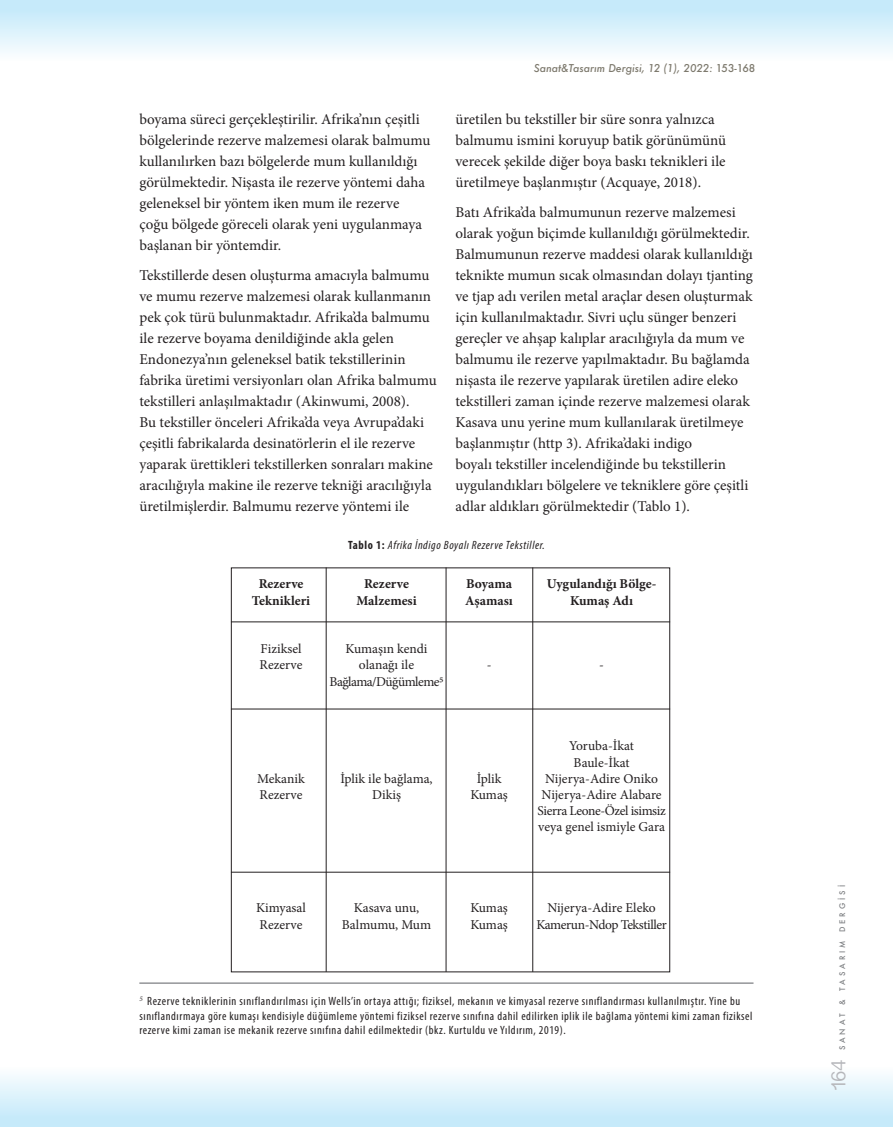
<style>
.page{position:relative;width:893px;height:1127px;background:#fff}
.page>*{position:absolute;margin:0;border:0;box-sizing:border-box;transform-origin:0 0}
.t1{font:18px "Oriya Sangam MN";color:#b6b7bb}
.t2{font:15px/21px "Minion Pro";color:#231f20}
.t3{font:13.5px/16.2px "Minion Pro";letter-spacing:-.005em;color:#231f20;text-align:center}
.t4{font:700 13.5px/16.2px "Minion Pro";color:#231f20;text-align:center}
.t5{font:13.5px/16.2px "Minion Pro";letter-spacing:-.025em;color:#231f20;text-align:center}
.t6{font:condensed 12px/14.4px "Myriad Pro";letter-spacing:.05em;color:#231f20}
.t7{font:italic condensed 12px "Myriad Pro";letter-spacing:.05em;color:#231f20}
.t8{font:italic 500 10.5px "Futura";color:#7d796d}
.t9{font:500 7.5px "Futura";letter-spacing:.4em;color:#808285}
.s1{font-style:normal}
.s2{font-weight:700;font-style:normal}
</style>
<div class="page">
<div style="left:0;top:1045px;width:893px;height:82px;background:linear-gradient(to bottom,#fff,#c3e9fa)"></div>
<div style="left:0;top:0;width:893px;height:81px;background:linear-gradient(to bottom,#c0e8f9,#fff)"></div>
<svg style="left:231px;top:567px;width:439px;height:405px"></svg>
<hr style="left:231px;top:621px;width:439px;height:1px;background:#231f20">
<hr style="left:231px;top:709px;width:439px;height:1px;background:#231f20">
<hr style="left:231px;top:872px;width:439px;height:1px;background:#231f20">
<hr style="left:326px;top:567px;width:1px;height:405px;background:#231f20">
<hr style="left:446px;top:567px;width:1px;height:405px;background:#231f20">
<hr style="left:532px;top:567px;width:1px;height:405px;background:#231f20">
<hr style="left:139px;top:982px;width:614px;height:2px;background:#939598">
<p class="t2" style="left:139px;top:109px;width:292px">boyama süreci gerçekleştirilir. Afrika’nın çeşitli bölgelerinde rezerve malzemesi olarak balmumu kullanılırken bazı bölgelerde mum kullanıldığı görülmektedir. Nişasta ile rezerve yöntemi daha geleneksel bir yöntem iken mum ile rezerve çoğu bölgede göreceli olarak yeni uygulanmaya başlanan bir yöntemdir.</p>
<p class="t2" style="left:139px;top:265px;width:299px">Tekstillerde desen oluşturma amacıyla balmumu ve mumu rezerve malzemesi olarak kullanmanın pek çok türü bulunmaktadır. Afrika’da balmumu ile rezerve boyama denildiğinde akla gelen Endonezya’nın geleneksel batik tekstillerinin fabrika üretimi versiyonları olan Afrika balmumu tekstilleri anlaşılmaktadır (Akinwumi, 2008).<br>Bu tekstiller önceleri Afrika’da veya Avrupa’daki çeşitli fabrikalarda desinatörlerin el ile rezerve yaparak ürettikleri tekstillerken sonraları makine aracılığıyla makine ile rezerve tekniği aracılığıyla üretilmişlerdir. Balmumu rezerve yöntemi ile</p>
<p class="t8" style="left:534px;top:61px;width:223px">Sanat&amp;Tasarım Dergisi, 12 (1), 2022: <span class="s1">153-168</span></p>
<p class="t2" style="left:455px;top:109px;width:272px">üretilen bu tekstiller bir süre sonra yalnızca balmumu ismini koruyup batik görünümünü verecek şekilde diğer boya baskı teknikleri ile üretilmeye başlanmıştır (Acquaye, 2018).</p>
<p class="t2" style="left:455px;top:202px;width:299px">Batı Afrika’da balmumunun rezerve malzemesi olarak yoğun biçimde kullanıldığı görülmektedir.<br>Balmumunun rezerve maddesi olarak kullanıldığı teknikte mumun sıcak olmasından dolayı tjanting ve tjap adı verilen metal araçlar desen oluşturmak için kullanılmaktadır. Sivri uçlu sünger benzeri gereçler ve ahşap kalıplar aracılığıyla da mum ve balmumu ile rezerve yapılmaktadır. Bu bağlamda nişasta ile rezerve yapılarak üretilen adire eleko tekstilleri zaman içinde rezerve malzemesi olarak Kasava unu yerine mum kullanılarak üretilmeye başlanmıştır (http 3). Afrika’daki indigo<br>boyalı tekstiller incelendiğinde bu tekstillerin uygulandıkları bölgelere ve tekniklere göre çeşitli adlar aldıkları görülmektedir (Tablo 1).</p>
<p class="t4" style="left:252px;top:576px;width:60px">Rezerve<br>Teknikleri</p>
<p class="t3" style="left:260px;top:641px;width:44px;text-align:left">Fiziksel<br>Rezerve</p>
<p class="t7" style="left:348px;top:538px;width:198px"><span class="s2">Tablo 1:</span> Afrika İndigo Boyalı Rezerve Tekstiller.</p>
<p class="t4" style="left:356px;top:576px;width:62px">Rezerve<br>Malzemesi</p>
<p class="t3" style="left:329px;top:641px;width:116px">Kumaşın kendi olanağı ile<br>Bağlama/Düğümleme5</p>
<p class="t4" style="left:465px;top:576px;width:49px;text-align:left">Boyama<br>Aşaması</p>
<p class="t3" style="left:487px;top:657px;width:6px">-</p>
<p class="t4" style="left:547px;top:576px;width:111px">Uygulandığı Bölge-<br>Kumaş Adı</p>
<p class="t3" style="left:599px;top:657px;width:6px">-</p>
<p class="t3" style="left:257px;top:770px;width:49px;text-align:left">Mekanik<br>Rezerve</p>
<p class="t3" style="left:340px;top:770px;width:94px">İplik ile bağlama,<br>Dikiş</p>
<p class="t3" style="left:470px;top:770px;width:39px">İplik<br>Kumaş</p>
<p class="t3" style="left:538px;top:738px;width:130px">Yoruba-İkat<br>Baule-İkat<br>Nijerya-Adire Oniko<br>Nijerya-Adire Alabare<br>Sierra Leone-Özel isimsiz veya genel ismiyle Gara</p>
<p class="t3" style="left:256px;top:900px;width:51px;text-align:left">Kimyasal<br>Rezerve</p>
<p class="t3" style="left:342px;top:900px;width:91px">Kasava unu,<br>Balmumu, Mum</p>
<p class="t3" style="left:470px;top:900px;width:39px;text-align:left">Kumaş<br>Kumaş</p>
<p class="t5" style="left:536px;top:900px;width:132px">Nijerya-Adire Eleko<br>Kamerun-Ndop Tekstiller</p>
<p class="t6" style="left:139px;top:994px;width:615px"><sup>5</sup> Rezerve tekniklerinin sınıflandırılması için Wells’in ortaya attığı; fiziksel, mekanın ve kimyasal rezerve sınıflandırması kullanılmıştır. Yine bu sınıflandırmaya göre kumaşı kendisiyle düğümleme yöntemi fiziksel rezerve sınıfına dahil edilirken iplik ile bağlama yöntemi kimi zaman fiziksel rezerve kimi zaman ise mekanik rezerve sınıfına dahil edilmektedir (bkz. Kurtuldu ve Yıldırım, 2019).</p>
<p class="t9" style="left:837px;top:1050px;width:167px;rotate:-90deg">SANAT &amp; TASARIM DERGİSİ</p>
<p class="t1" style="left:826px;top:1092px;width:35px;rotate:-90deg">164</p>
</div>
